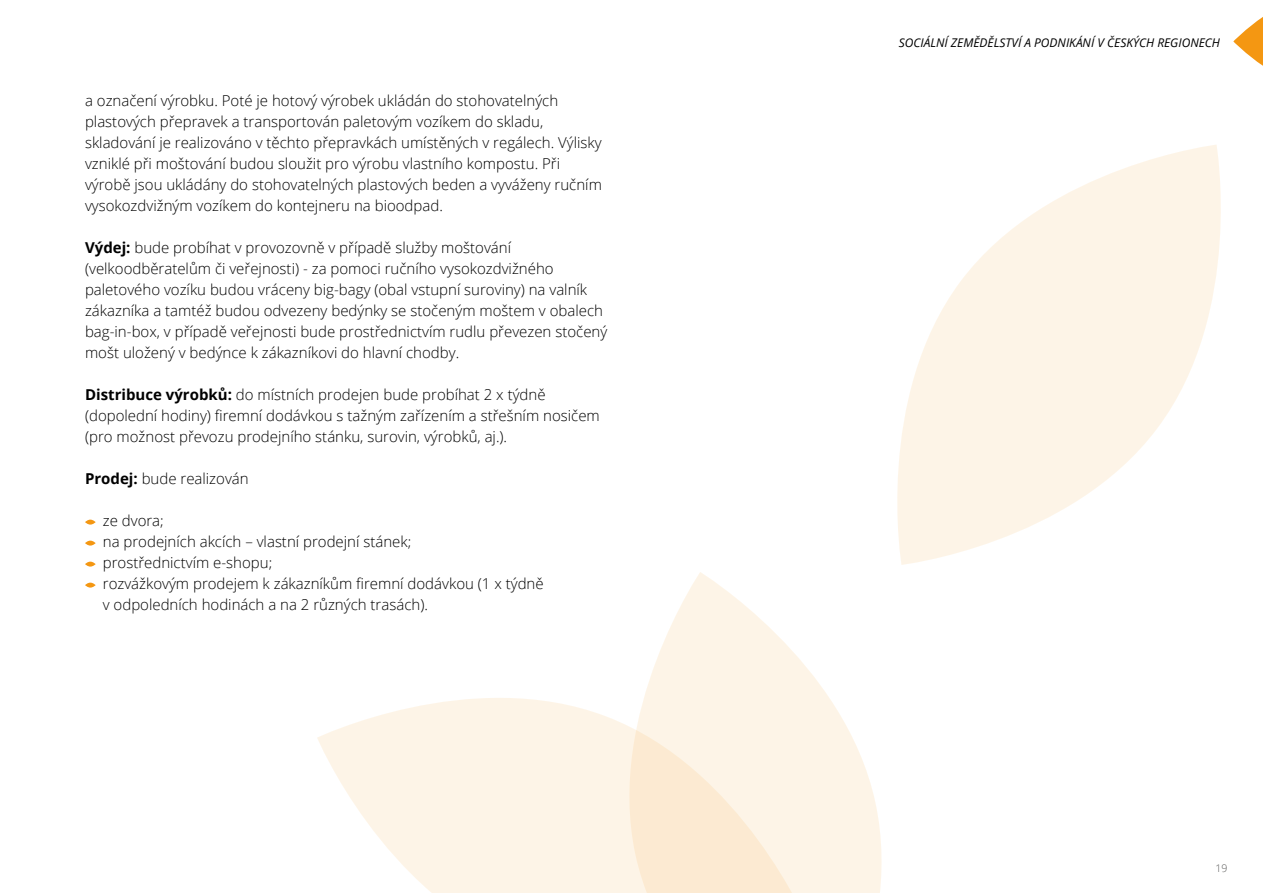
<style>
.page{position:relative;width:1263px;height:893px;background:#fff}
.page>*{position:absolute;margin:0;border:0;box-sizing:border-box;transform-origin:0 0}
.t1{font:300 15px/21px "Open Sans";color:#000}
.t2{font:italic 12px "Open Sans";color:#000}
.t3{font:300 10.5px "Open Sans";color:#575756}
.s1{font-weight:700}
</style>
<div class="page">
<svg style="left:1233px;top:17px;width:30px;height:49px"></svg>
<svg style="left:85px;top:520px;width:11px;height:5px"></svg>
<svg style="left:85px;top:541px;width:11px;height:5px"></svg>
<svg style="left:85px;top:562px;width:11px;height:5px"></svg>
<svg style="left:85px;top:583px;width:11px;height:5px"></svg>
<svg style="left:897px;top:145px;width:324px;height:420px;fill:#fdf4e7"></svg>
<svg style="left:655px;top:572px;width:227px;height:321px;fill:#fdf4e7"></svg>
<svg style="left:317px;top:665px;width:491px;height:228px;fill:#fdf4e7"></svg>
<p class="t1" style="left:85px;top:90px;width:518px">a označení výrobku. Poté je hotový výrobek ukládán do stohovatelných plastových přepravek a transportován paletovým vozíkem do skladu, skladování je realizováno v těchto přepravkách umístěných v regálech. Výlisky vzniklé při moštování budou sloužit pro výrobu vlastního kompostu. Při výrobě jsou ukládány do stohovatelných plastových beden a vyváženy ručním vysokozdvižným vozíkem do kontejneru na bioodpad.</p>
<p class="t1" style="left:85px;top:237px;width:524px"><span class="s1">Výdej:</span> bude probíhat v provozovně v případě služby moštování (velkoodběratelům či veřejnosti) - za pomoci ručního vysokozdvižného paletového vozíku budou vráceny big-bagy (obal vstupní suroviny) na valník zákazníka a tamtéž budou odvezeny bedýnky se stočeným moštem v obalech bag-in-box, v případě veřejnosti bude prostřednictvím rudlu převezen stočený mošt uložený v bedýnce k zákazníkovi do hlavní chodby.</p>
<p class="t1" style="left:85px;top:384px;width:516px"><span class="s1">Distribuce výrobků:</span> do místních prodejen bude probíhat 2 x týdně (dopolední hodiny) firemní dodávkou s tažným zařízením a střešním nosičem (pro možnost převozu prodejního stánku, surovin, výrobků, aj.).</p>
<p class="t1" style="left:85px;top:468px;width:165px"><span class="s1">Prodej:</span> bude realizován</p>
<p class="t1" style="left:103px;top:510px;width:442px">ze dvora;<br>na prodejních akcích – vlastní prodejní stánek;<br>prostřednictvím e-shopu;<br>rozvážkovým prodejem k zákazníkům firemní dodávkou (1 x týdně v odpoledních hodinách a na 2 různých trasách).</p>
<p class="t2" style="left:899px;top:35px;width:323px">SOCIÁLNÍ ZEMĚDĚLSTVÍ A PODNIKÁNÍ V ČESKÝCH REGIONECH</p>
<p class="t3" style="left:1215px;top:860px;width:13px">19</p>
</div>
